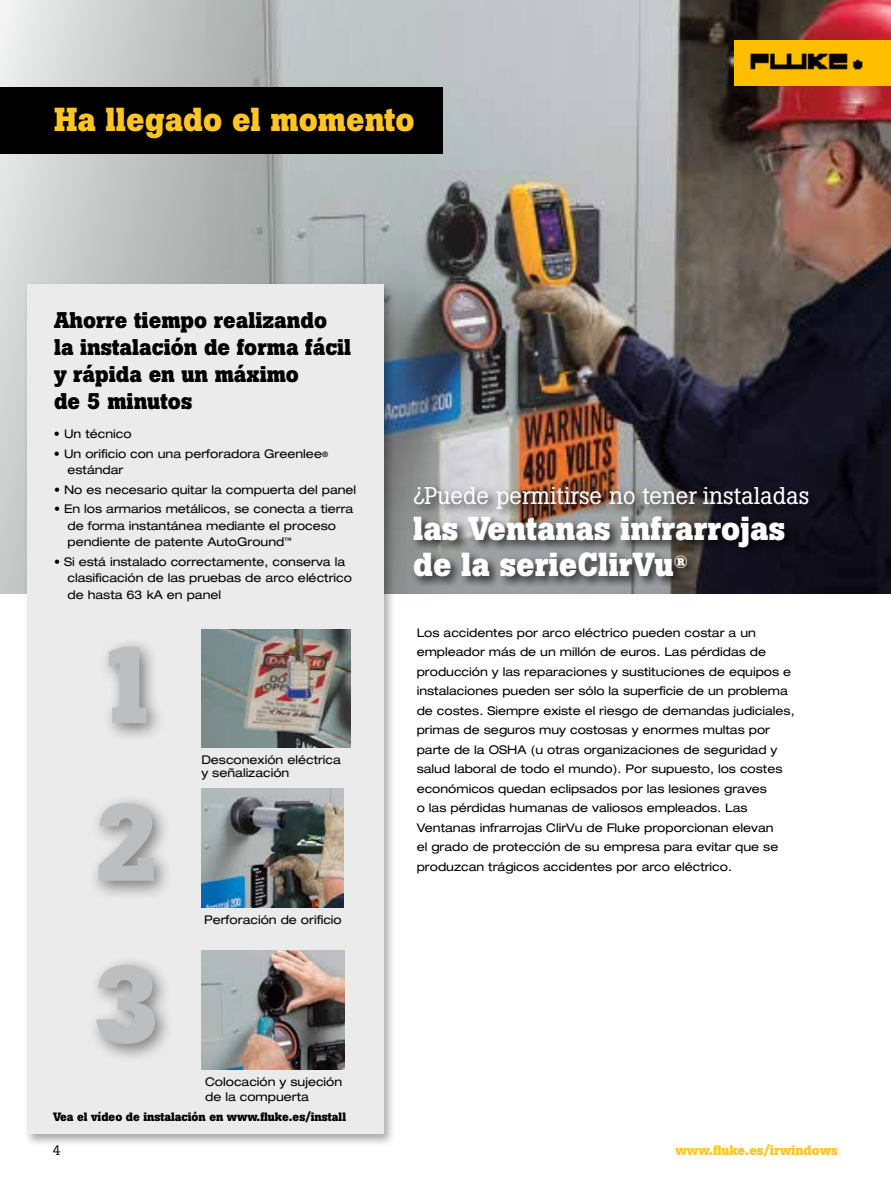
<style>
.page{position:relative;width:891px;height:1188px;background:#fff}
.page>*{position:absolute;margin:0;border:0;box-sizing:border-box;transform-origin:0 0}
.t1{font:700 108px/159.9px "Boton Pro";color:#bcbec0;text-align:justify}
.t2{font:700 33px/36px "Boton Pro";color:#fff}
.t3{font:700 33px "Boton Pro";color:#ffc425}
.t4{font:24px "Boton Pro";color:#fff}
.t5{font:700 22.5px/27px "Boton Pro";color:#000}
.t6{font:700 13.5px "Boton Pro";color:#ffc425}
.t7{font:13.5px "Boton Pro";color:#000}
.t8{font:expanded 12px/19.5px "Helvetica Neue LT Std";color:#000}
.t9{font:700 12px "Boton Pro";color:#000}
.s1{font-weight:700}
.s2{font-size:7.5px}
</style>
<div class="page">
<svg style="left:0;top:0;width:206px;height:594px;background:#cacccc"></svg>
<img style="left:206px;top:0;width:685px;height:594px">
<img style="left:734px;top:40px;width:157px;height:45px">
<div style="left:0;top:88px;width:442px;height:66px;background:#000"></div>
<div style="left:411px;top:484px;width:410px;height:106px;background:#000;opacity:.75"></div>
<div style="left:24px;top:281px;width:373px;height:866px;background:#000;opacity:.33"></div>
<div style="left:27px;top:285px;width:356px;height:849px;background:#ebebec"></div>
<img style="left:201px;top:788px;width:143px;height:119px">
<img style="left:201px;top:951px;width:143px;height:119px">
<img style="left:201px;top:629px;width:150px;height:119px">
<div style="left:98px;top:637px;width:68px;height:106px;background:#000;opacity:.5"></div>
<div style="left:88px;top:793px;width:86px;height:108px;background:#000;opacity:.5"></div>
<div style="left:87px;top:955px;width:88px;height:109px;background:#000;opacity:.5"></div>
<h2 class="t3" style="left:54px;top:98px;width:362px">Ha llegado el momento</h2>
<h3 class="t5" style="left:54px;top:307px;width:299px">Ahorre tiempo realizando la instalación de forma fácil y rápida en un máximo<br>de 5 minutos</h3>
<p class="t8" style="left:54px;top:424px;width:79px"><span class="s1">•</span> Un técnico</p>
<p class="t8" style="left:68px;top:445px;width:262px;line-height:16.5px;text-indent:-14px"><span class="s1">•</span> Un orificio con una perforadora Greenlee<span class="s2">® </span>estándar</p>
<p class="t8" style="left:54px;top:480px;width:304px"><span class="s1">•</span> No es necesario quitar la compuerta del panel</p>
<p class="t8" style="left:68px;top:501px;width:287px;line-height:16.5px;text-indent:-14px"><span class="s1">•</span> En los armarios metálicos, se conecta a tierra de forma instantánea mediante el proceso pendiente de patente AutoGround<sup>™</sup></p>
<p class="t8" style="left:68px;top:553px;width:286px;line-height:16.5px;text-indent:-14px"><span class="s1">•</span> Si está instalado correctamente, conserva la clasificación de las pruebas de arco eléctrico de hasta 63 kA en panel</p>
<h1 class="t1" style="left:93px;top:605px;width:69px">1<br>2<br>3</h1>
<p class="t8" style="left:201px;top:753px;width:141px;line-height:13.5px">Desconexión eléctrica y señalización</p>
<p class="t8" style="left:204px;top:909px;width:139px">Perforación de orificio</p>
<p class="t8" style="left:205px;top:1074px;width:139px;line-height:15px">Colocación y sujeción de la compuerta</p>
<p class="t9" style="left:53px;top:1109px;width:295px">Vea el vídeo de instalación en www.fluke.es/install</p>
<h3 class="t4" style="left:413px;top:480px;width:398px">¿Puede permitirse no tener instaladas</h3>
<h2 class="t2" style="left:413px;top:511px;width:374px">las Ventanas infrarrojas de la serieClirVu<sup>®</sup></h2>
<p class="t8" style="left:417px;top:622px;width:380px">Los accidentes por arco eléctrico pueden costar a un empleador más de un millón de euros. Las pérdidas de producción y las reparaciones y sustituciones de equipos e instalaciones pueden ser sólo la superficie de un problema de costes. Siempre existe el riesgo de demandas judiciales, primas de seguros muy costosas y enormes multas por parte de la OSHA (u otras organizaciones de seguridad y salud laboral de todo el mundo). Por supuesto, los costes económicos quedan eclipsados por las lesiones graves<br>o las pérdidas humanas de valiosos empleados. Las Ventanas infrarrojas ClirVu de Fluke proporcionan elevan<br>el grado de protección de su empresa para evitar que se produzcan trágicos accidentes por arco eléctrico.</p>
<p class="t7" style="left:53px;top:1141px;width:9px">4</p>
<p class="t6" style="left:675px;top:1141px;width:164px">www.fluke.es/irwindows</p>
</div>
